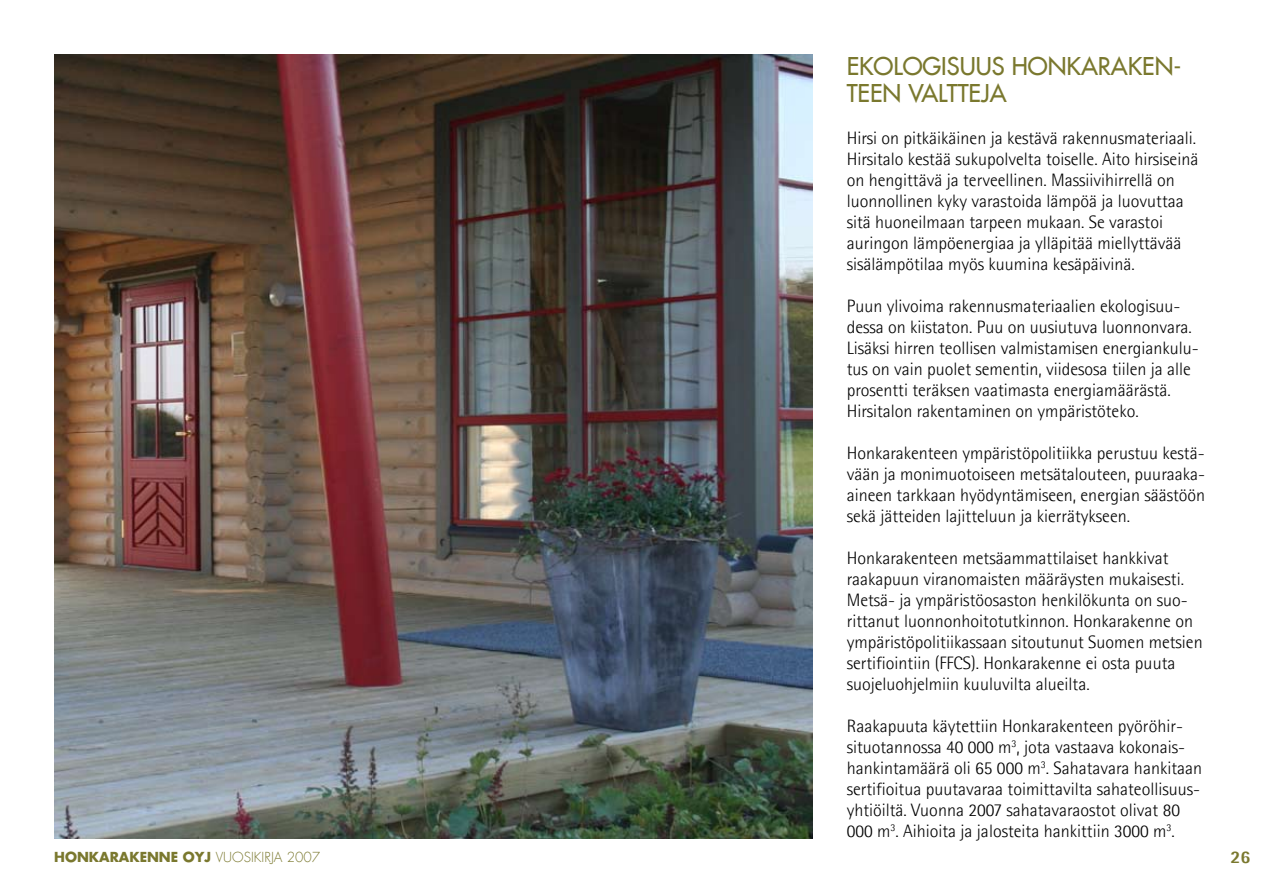
<style>
.page{position:relative;width:1263px;height:893px;background:#fff}
.page>*{position:absolute;margin:0;border:0;box-sizing:border-box;transform-origin:0 0}
.t1{font:24px "Futura LT";color:#7a782e}
.t2{font:300 18px/21px "Agfa Rotis Semisans";color:#000}
.t3{font:800 18px "Agfa Rotis Semisans";color:#7a782e}
.t4{font:700 13.5px "Futura LT";color:#7a782e}
.s1{font-weight:300}
</style>
<div class="page">
<img style="left:54px;top:54px;width:759px;height:785px">
<h1 class="t1" style="left:847px;top:50px;width:29px">EKOLO</h1>
<h1 class="t1" style="left:922px;top:50px;width:32px">GISUUS</h1>
<h1 class="t1" style="left:1012px;top:50px;width:34px">HONKARAKEN</h1>
<h1 class="t1" style="left:1173px;top:50px;width:9px">-</h1>
<h1 class="t1" style="left:847px;top:77px;width:15px">TEEN</h1>
<h1 class="t1" style="left:908px;top:77px;width:14px">VALTTEJA</h1>
<p class="t2" style="left:847px;top:127px;width:353px">Hirsi on pitkäikäinen ja kestävä rakennusmateriaali.<br>Hirsitalo kestää sukupolvelta toiselle. Aito hirsiseinä on hengittävä ja terveellinen. Massiivihirrellä on luonnollinen kyky varastoida lämpöä ja luovuttaa sitä huoneilmaan tarpeen mukaan. Se varastoi auringon lämpöenergiaa ja ylläpitää miellyttävää sisälämpötilaa myös kuumina kesäpäivinä.</p>
<p class="t2" style="left:847px;top:295px;width:354px">Puun ylivoima rakennusmateriaalien ekologisuu&shy;dessa on kiistaton. Puu on uusiutuva luonnonvara.<br>Lisäksi hirren teollisen valmistamisen energiankulu&shy;tus on vain puolet sementin, viidesosa tiilen ja alle prosentti teräksen vaatimasta energiamäärästä.<br>Hirsitalon rakentaminen on ympäristöteko.</p>
<p class="t2" style="left:847px;top:442px;width:360px;text-align:justify">Honkarakenteen ympäristöpolitiikka perustuu kestä&shy;vään ja monimuotoiseen metsätalouteen, puuraaka&shy;aineen tarkkaan hyödyntämiseen, energian säästöön sekä jätteiden lajitteluun ja kierrätykseen.</p>
<p class="t2" style="left:847px;top:547px;width:358px">Honkarakenteen metsäammattilaiset hankkivat raakapuun viranomaisten määräysten mukaisesti.<br>Metsä- ja ympäristöosaston henkilökunta on suo&shy;rittanut luonnonhoitotutkinnon. Honkarakenne on ympäristöpolitiikassaan sitoutunut Suomen metsien sertifiointiin (FFCS). Honkarakenne ei osta puuta suojeluohjelmiin kuuluvilta alueilta.</p>
<p class="t2" style="left:847px;top:715px;width:357px">Raakapuuta käytettiin Honkarakenteen pyöröhir&shy;situotannossa 40 000 m<sup>3</sup>, jota vastaava kokonais&shy;hankintamäärä oli 65 000 m<sup>3</sup>. Sahatavara hankitaan sertifioitua puutavaraa toimittavilta sahateollisuus&shy;yhtiöiltä. Vuonna 2007 sahatavaraostot olivat 80<br>000 m<sup>3</sup>. Aihioita ja jalosteita hankittiin 3000 m<sup>3</sup>.</p>
<p class="t4" style="left:54px;top:848px;width:268px">HONKARAKENNE OYJ <span class="s1">VUOSIKIRJA 2007</span></p>
<p class="t3" style="left:1230px;top:845px;width:11px">26</p>
</div>
